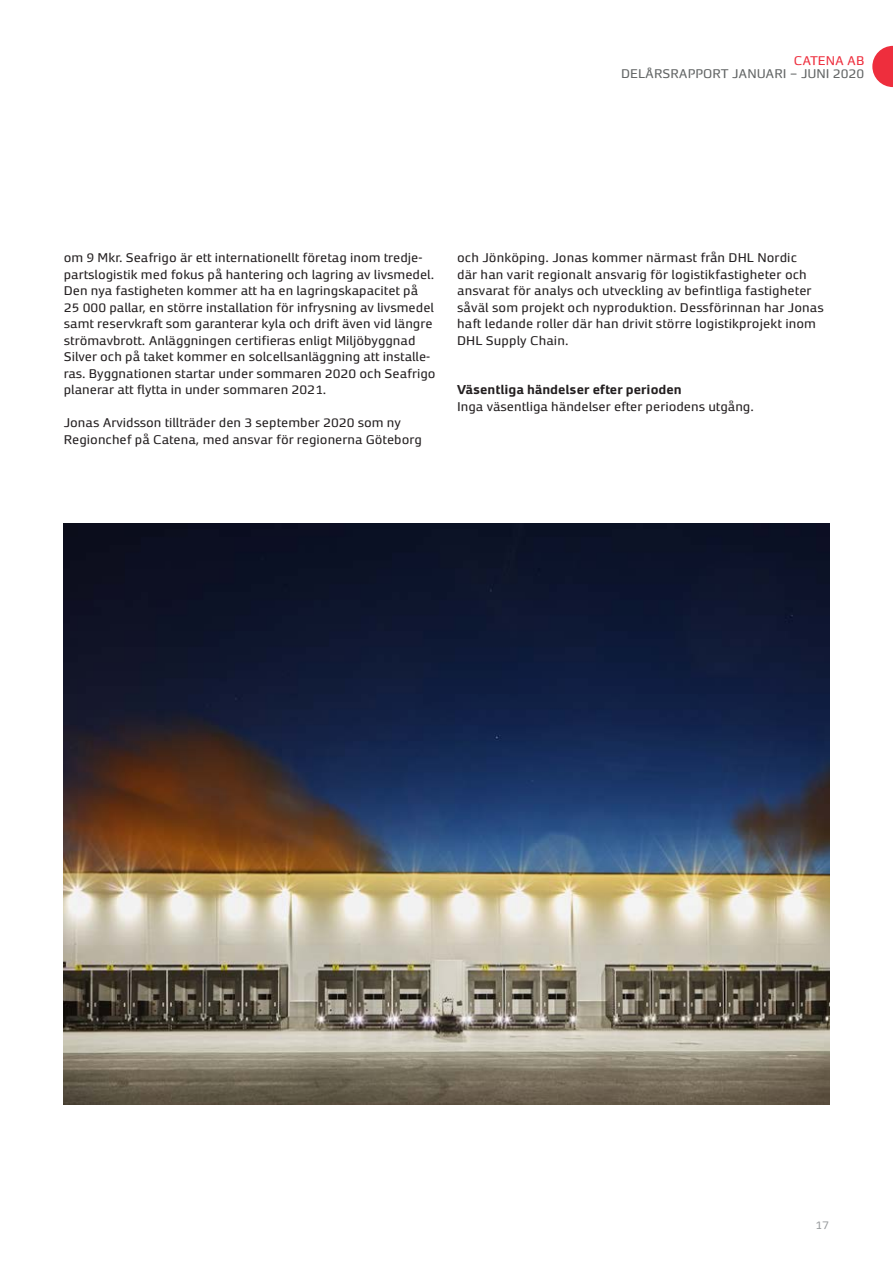
<style>
.page{position:relative;width:893px;height:1263px;background:#fff}
.page>*{position:absolute;margin:0;border:0;box-sizing:border-box;transform-origin:0 0}
.Brödtext{font:13.5px/16.5px "Hall";color:#231f20}
.Brödtext-2{font:700 13.5px "Hall";color:#231f20}
.t1{font:13.5px "Hall";color:#626565}
.t2{font:13.5px "Hall";color:#ee2e3d}
.t3{font:12px "Hall";color:#999c9e}
</style>
<div class="page">
<svg style="left:872px;top:46px;width:21px;height:41px"></svg>
<img style="left:64px;top:523px;width:765px;height:581px">
<p class="t2" style="left:794px;top:53px;width:72px">CATENA AB</p>
<p class="t1" style="left:621px;top:67px;width:244px">DELÅRSRAPPORT JANUARI – JUNI 2020</p>
<p class="Brödtext" style="left:64px;top:250px;width:359px">om 9 Mkr. Seafrigo är ett internationellt företag inom tredje-</p>
<p class="Brödtext" style="left:64px;top:266px;width:373px">partslogistik med fokus på hantering och lagring av livsmedel.<br>Den nya fastigheten kommer att ha en lagringskapacitet på 25 000 pallar, en större installation för infrysning av livsmedel samt reservkraft som garanterar kyla och drift även vid längre strömavbrott. Anläggningen certifieras enligt Miljöbyggnad Silver och på taket kommer en solcellsanläggning att installe&shy;ras. Byggnationen startar under sommaren 2020 och Seafrigo planerar att flytta in under sommaren 2021.</p>
<p class="Brödtext" style="left:64px;top:415px;width:339px">Jonas Arvidsson tillträder den 3 september 2020 som ny</p>
<p class="Brödtext" style="left:64px;top:431px;width:360px">Regionchef på Catena, med ansvar för regionerna Göteborg</p>
<p class="Brödtext" style="left:457px;top:250px;width:368px">och Jönköping. Jonas kommer närmast från DHL Nordic<br>där han varit regionalt ansvarig för logistikfastigheter och ansvarat för analys och utveckling av befintliga fastigheter såväl som projekt och nyproduktion. Dessförinnan har Jonas haft ledande roller där han drivit större logistikprojekt inom DHL Supply Chain.</p>
<p class="Brödtext-2" style="left:457px;top:383px;width:226px">Väsentliga händelser efter perioden</p>
<p class="Brödtext" style="left:457px;top:398px;width:298px">Inga väsentliga händelser efter periodens utgång.</p>
<p class="t3" style="left:815px;top:1218px;width:15px">17</p>
</div>
